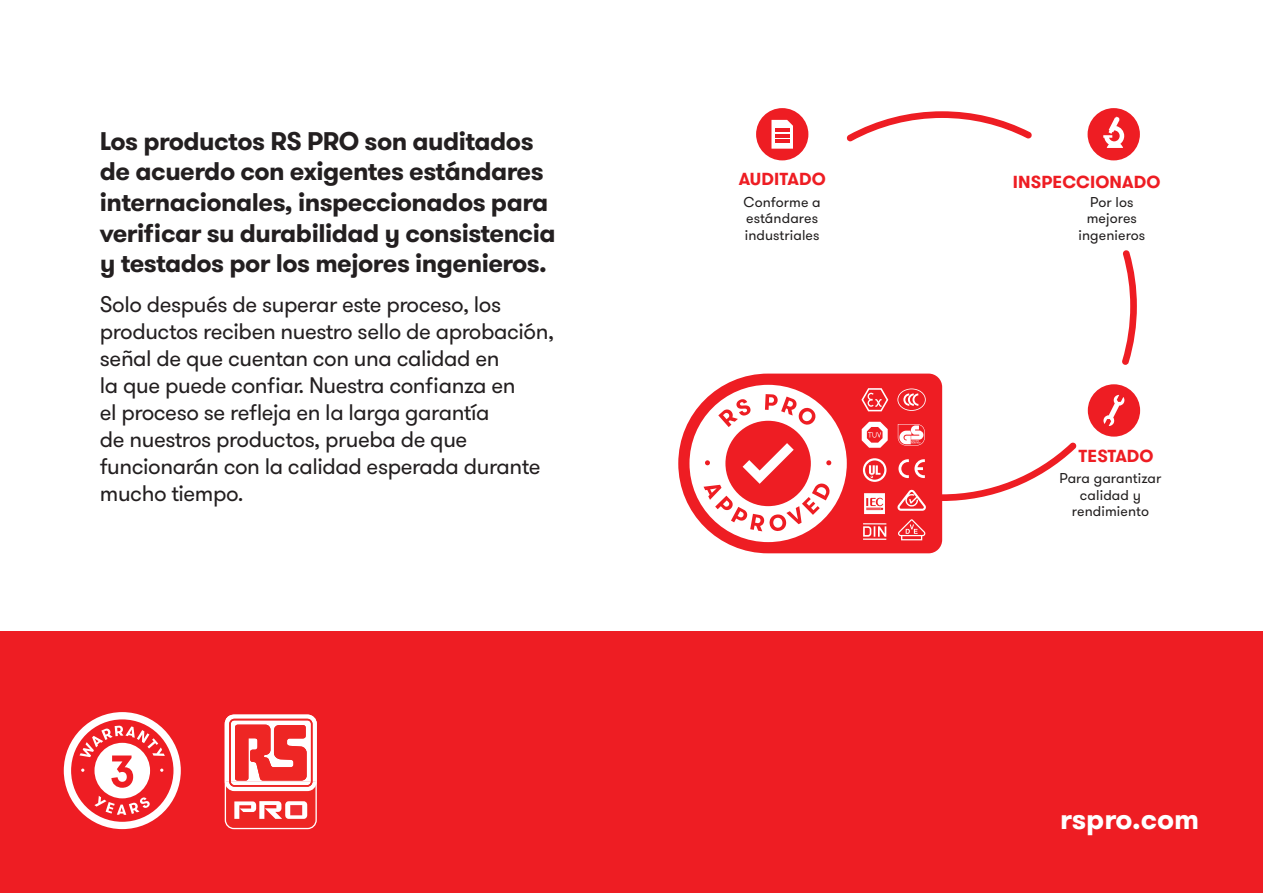
<style>
.page{position:relative;width:1263px;height:893px;background:#fff}
.page>*{position:absolute;margin:0;border:0;box-sizing:border-box;transform-origin:0 0}
.t1{font:700 28.5px "GT Walsheim";letter-spacing:-.005em;color:#fff}
.t2{font:700 25.5px/30.6px "GT Walsheim";letter-spacing:-.02em;color:#231f20}
.t3{font:22.5px/27px "GT Walsheim";letter-spacing:-.02em;color:#231f20}
.t4{font:700 17.4px "GT Walsheim Pro";letter-spacing:.005em;color:#ee1d23}
.t5{font:14.25px/16.6px "GT Walsheim Pro";letter-spacing:.005em;color:#211e1e;text-align:center}
</style>
<div class="page">
<div style="left:0;top:631px;width:1263px;height:262px;background:#ee1d23"></div>
<svg style="left:225px;top:715px;width:92px;height:114px"></svg>
<svg style="left:64px;top:712px;width:117px;height:117px"></svg>
<div style="left:1087px;top:108px;width:53px;height:52px;background:#ee1d23;border-radius:50%"></div>
<svg style="left:1103px;top:117px;width:21px;height:31px"></svg>
<div style="left:1088px;top:384px;width:52px;height:53px;background:#ee1d23;border-radius:50%"></div>
<svg style="left:1103px;top:395px;width:22px;height:31px"></svg>
<div style="left:756px;top:108px;width:52px;height:52px;background:#ee1d23;border-radius:50%"></div>
<svg style="left:771px;top:120px;width:22px;height:29px"></svg>
<hr style="left:775px;top:128px;width:14px;height:3px;background:#ee1d23">
<hr style="left:775px;top:134px;width:14px;height:3px;background:#ee1d23">
<hr style="left:775px;top:140px;width:14px;height:3px;background:#ee1d23">
<svg style="left:1122px;top:250px;width:15px;height:115px"></svg>
<svg style="left:846px;top:111px;width:186px;height:30px"></svg>
<svg style="left:678px;top:374px;width:264px;height:179px;fill:#ee1d23"></svg>
<div style="left:689px;top:385px;width:158px;height:157px;background:#fff;border-radius:50%"></div>
<div style="left:725px;top:421px;width:86px;height:85px;background:#ee1d23;border-radius:50%"></div>
<hr style="left:863px;top:538px;width:23px;height:2px;background:#fff">
<svg style="left:863px;top:523px;width:23px;height:14px"></svg>
<svg style="left:897px;top:424px;width:179px;height:87px"></svg>
<svg style="left:863px;top:458px;width:23px;height:24px"></svg>
<svg style="left:898px;top:519px;width:27px;height:21px"></svg>
<svg style="left:718px;top:399px;width:32px;height:28px"></svg>
<svg style="left:765px;top:394px;width:50px;height:31px"></svg>
<svg style="left:703px;top:443px;width:128px;height:88px"></svg>
<svg style="left:862px;top:422px;width:26px;height:26px"></svg>
<svg style="left:864px;top:493px;width:21px;height:21px"></svg>
<svg style="left:861px;top:388px;width:27px;height:23px"></svg>
<svg style="left:897px;top:388px;width:29px;height:23px"></svg>
<p class="t2" style="left:100px;top:126px;width:457px">Los productos RS PRO son auditados de acuerdo con exigentes estándares internacionales, inspeccionados para verificar su durabilidad y consistencia y testados por los mejores ingenieros.</p>
<p class="t3" style="left:100px;top:291px;width:456px">Solo después de superar este proceso, los productos reciben nuestro sello de aprobación, señal de que cuentan con una calidad en<br>la que puede confiar. Nuestra confianza en<br>el proceso se refleja en la larga garantía<br>de nuestros productos, prueba de que funcionarán con la calidad esperada durante mucho tiempo.</p>
<p class="t4" style="left:739px;top:167px;width:89px">AUDITADO</p>
<p class="t4" style="left:1013px;top:170px;width:149px">INSPECCIONADO</p>
<p class="t5" style="left:743px;top:194px;width:79px;text-align:left">Conforme a estándares industriales</p>
<p class="t5" style="left:1078px;top:194px;width:68px">Por los mejores ingenieros</p>
<p class="t4" style="left:1078px;top:445px;width:77px">TESTADO</p>
<p class="t5" style="left:1059px;top:470px;width:103px">Para garantizar calidad y rendimiento</p>
<p class="t1" style="left:1060px;top:801px;width:141px">rspro.com</p>
</div>
